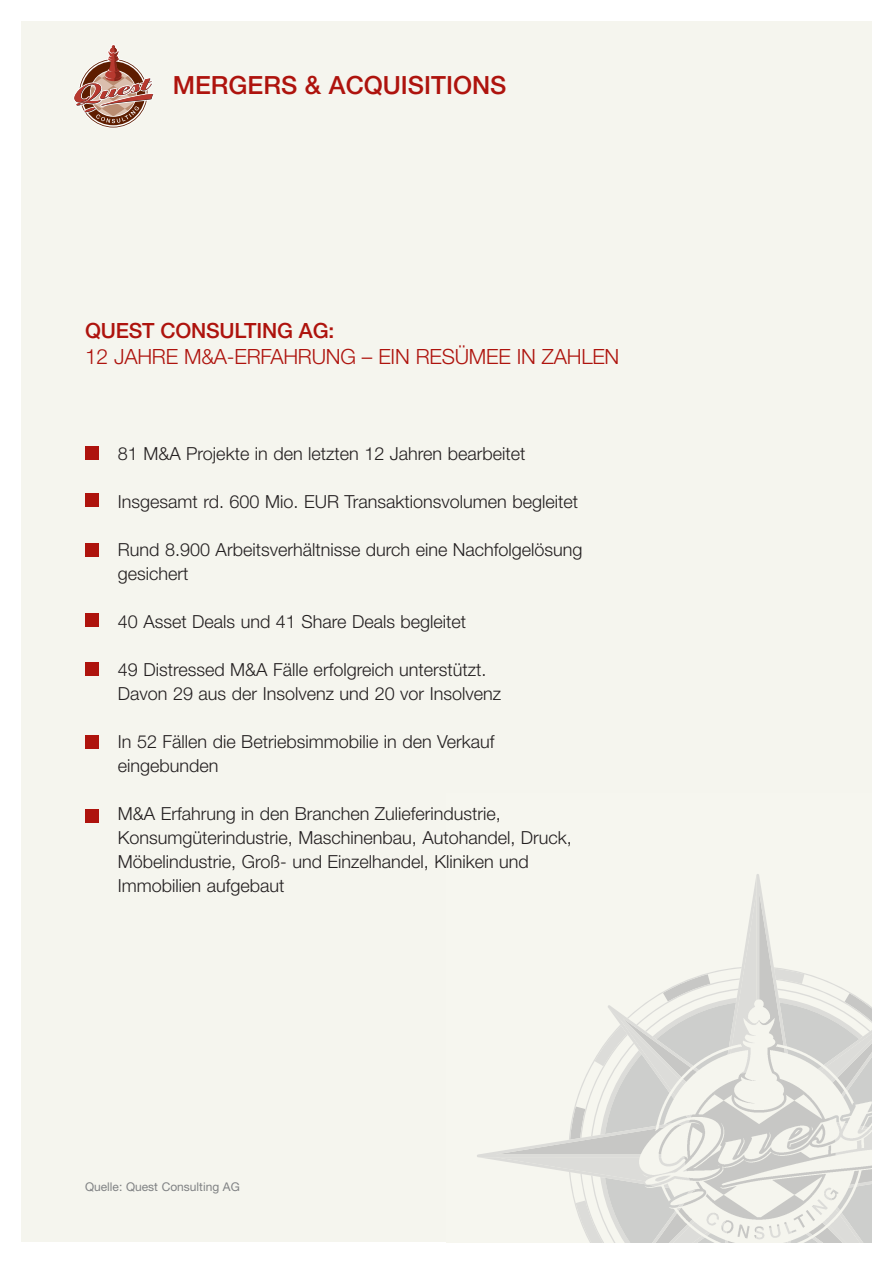
<style>
.page{position:relative;width:893px;height:1263px;background:#fff}
.page>*{position:absolute;margin:0;border:0;box-sizing:border-box;transform-origin:0 0}
.t1{font:500 25.05px "Helvetica Neue";color:#ae130d}
.t2{font:300 21px "Helvetica Neue";letter-spacing:-.01em;color:#ae130d}
.t3{font:500 21px "Helvetica Neue";letter-spacing:-.01em;color:#ae130d}
.t4{font:300 18px/24px "Helvetica Neue";color:#231f20}
.t5{font:12px "Helvetica Neue";color:#808284}
</style>
<div class="page">
<div style="left:21px;top:21px;width:851px;height:1221px;background:#f5f5ee"></div>
<svg style="left:74px;top:44px;width:80px;height:84px"></svg>
<svg style="left:477px;top:874px;width:285px;height:368px"></svg>
<div style="left:85px;top:446px;width:13px;height:13px;background:#ae130d"></div>
<div style="left:85px;top:493px;width:13px;height:14px;background:#ae130d"></div>
<div style="left:85px;top:543px;width:13px;height:13px;background:#ae130d"></div>
<div style="left:85px;top:613px;width:13px;height:13px;background:#ae130d"></div>
<div style="left:85px;top:662px;width:13px;height:14px;background:#ae130d"></div>
<div style="left:85px;top:736px;width:13px;height:13px;background:#ae130d"></div>
<div style="left:85px;top:809px;width:13px;height:13px;background:#ae130d"></div>
<img style="left:600px;top:893px;width:271px;height:349px">
<h1 class="t1" style="left:173px;top:76px;width:335px">MERGERS &amp; ACQUISITIONS</h1>
<p class="t3" style="left:85px;top:323px;width:251px">QUEST CONSULTING AG:</p>
<p class="t2" style="left:85px;top:349px;width:536px">12 JAHRE M&amp;A-ERFAHRUNG – EIN RESÜMEE IN ZAHLEN</p>
<p class="t4" style="left:118px;top:443px;width:409px">81 M&amp;A Projekte in den letzten 12 Jahren bearbeitet</p>
<p class="t4" style="left:118px;top:491px;width:462px">Insgesamt rd. 600 Mio. EUR Transaktionsvolumen begleitet</p>
<p class="t4" style="left:118px;top:539px;width:466px">Rund 8.900 Arbeitsverhältnisse durch eine Nachfolgelösung gesichert</p>
<p class="t4" style="left:118px;top:611px;width:350px">40 Asset Deals und 41 Share Deals begleitet</p>
<p class="t4" style="left:118px;top:659px;width:385px">49 Distressed M&amp;A Fälle erfolgreich unterstützt.<br>Davon 29 aus der Insolvenz und 20 vor Insolvenz</p>
<p class="t4" style="left:118px;top:731px;width:378px">In 52 Fällen die Betriebsimmobilie in den Verkauf eingebunden</p>
<p class="t4" style="left:118px;top:803px;width:455px">M&amp;A Erfahrung in den Branchen Zulieferindustrie, Konsumgüterindustrie, Maschinenbau, Autohandel, Druck, Möbelindustrie, Groß- und Einzelhandel, Kliniken und Immobilien aufgebaut</p>
<p class="t5" style="left:85px;top:1182px;width:156px">Quelle: Quest Consulting AG</p>
</div>
